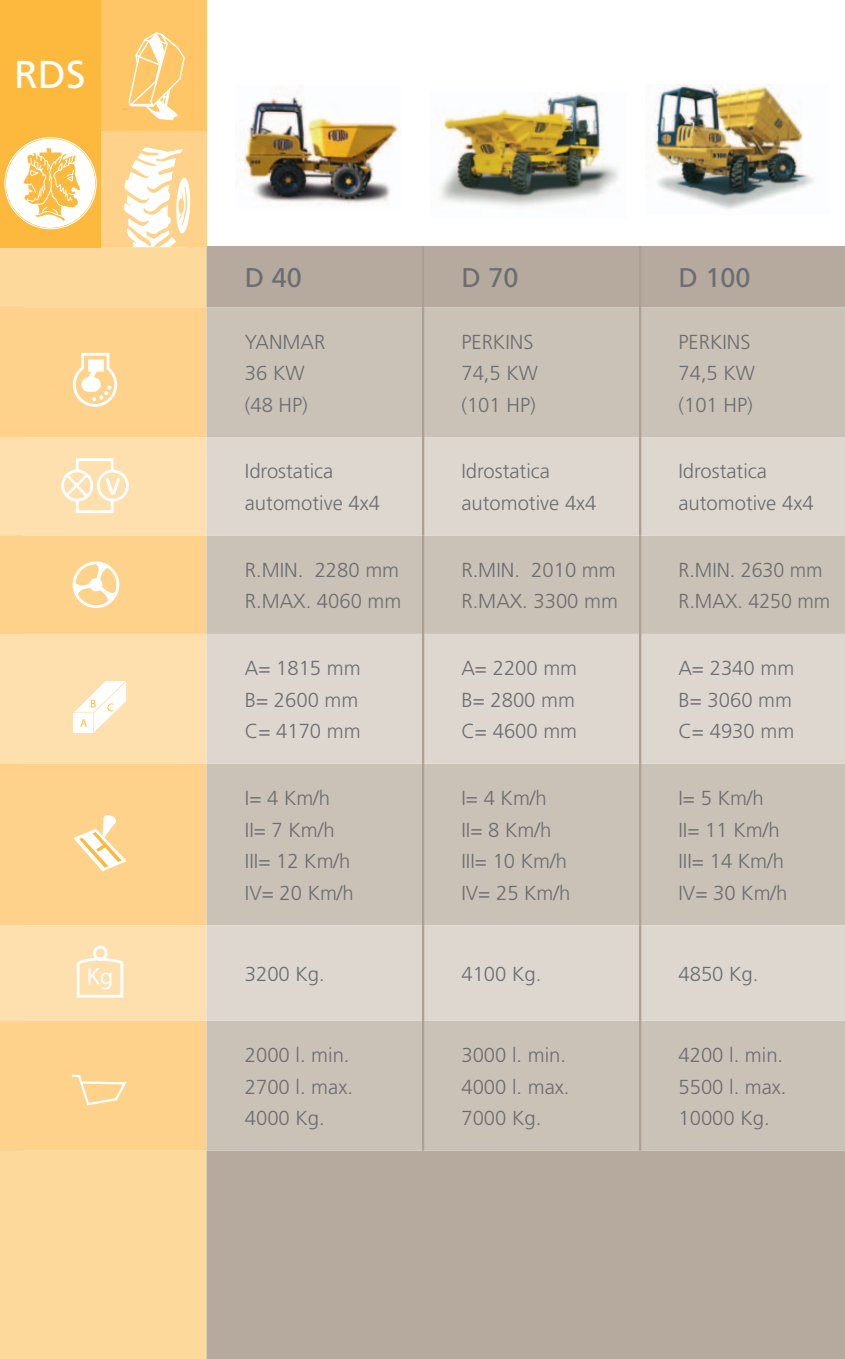
<style>
.page{position:relative;width:845px;height:1359px;background:#fff}
.page>*{position:absolute;margin:0;border:0;box-sizing:border-box;transform-origin:0 0}
.t1{font:38.93px "Frutiger";color:#fff}
.t2{font:27px "Frutiger";color:#6c6d70}
.t3{font:300 20.25px/31.5px "Frutiger";color:#6c6d70}
</style>
<div class="page">
<div style="left:23px;top:247px;width:183px;height:1112px;background:#fed99c"></div>
<div style="left:206px;top:246px;width:638px;height:1113px;background:#b6aa9e"></div>
<div style="left:23px;top:307px;width:183px;height:844px;background:#fed28a"></div>
<div style="left:206px;top:307px;width:638px;height:844px;background:#cac1b7"></div>
<svg style="left:23px;top:437px;width:183px;height:584px;background:#fed99d"></svg>
<svg style="left:206px;top:437px;width:638px;height:584px;background:#d4cdc4"></svg>
<hr style="left:422px;top:246px;width:2px;height:61px;background:#aca092">
<hr style="left:638px;top:246px;width:3px;height:61px;background:#aca092">
<hr style="left:422px;top:307px;width:2px;height:130px;background:#aca092">
<hr style="left:638px;top:307px;width:3px;height:130px;background:#aca092">
<hr style="left:422px;top:437px;width:2px;height:98px;background:#aca092">
<hr style="left:638px;top:437px;width:3px;height:98px;background:#aca092">
<hr style="left:422px;top:535px;width:2px;height:99px;background:#aca092">
<hr style="left:638px;top:535px;width:3px;height:99px;background:#aca092">
<hr style="left:422px;top:634px;width:2px;height:130px;background:#aca092">
<hr style="left:638px;top:634px;width:3px;height:130px;background:#aca092">
<hr style="left:422px;top:764px;width:2px;height:161px;background:#aca092">
<hr style="left:638px;top:764px;width:3px;height:161px;background:#aca092">
<hr style="left:422px;top:925px;width:2px;height:96px;background:#aca092">
<hr style="left:638px;top:925px;width:3px;height:96px;background:#aca092">
<hr style="left:422px;top:1021px;width:2px;height:130px;background:#aca092">
<hr style="left:638px;top:1021px;width:3px;height:130px;background:#aca092">
<img style="left:648px;top:85px;width:166px;height:124px">
<img style="left:440px;top:93px;width:179px;height:114px">
<img style="left:244px;top:88px;width:154px;height:118px">
<svg style="left:70px;top:1073px;width:58px;height:34px;background:#fed89a"></svg>
<svg style="left:74px;top:944px;width:51px;height:52px"></svg>
<svg style="left:73px;top:813px;width:54px;height:58px"></svg>
<svg style="left:74px;top:681px;width:52px;height:52px"></svg>
<div style="left:73px;top:561px;width:46px;height:47px;border:3px solid #fff;border-radius:50%"></div>
<svg style="left:71px;top:561px;width:45px;height:40px"></svg>
<svg style="left:60px;top:457px;width:70px;height:58px"></svg>
<svg style="left:71px;top:351px;width:48px;height:57px"></svg>
<div style="left:0;top:0;width:101px;height:247px;background:#fdb93e"></div>
<div style="left:101px;top:0;width:106px;height:133px;background:#fec667"></div>
<svg style="left:122px;top:32px;width:63px;height:88px"></svg>
<div style="left:6px;top:139px;width:89px;height:89px;background:#fff;border-radius:50%"></div>
<svg style="left:20px;top:148px;width:62px;height:74px"></svg>
<div style="left:101px;top:131px;width:106px;height:116px;background:#fed28a"></div>
<svg style="left:122px;top:147px;width:69px;height:100px"></svg>
<svg style="left:0;top:247px;width:23px;height:1112px;background:#fdd798"></svg>
<h1 class="t1" style="left:14px;top:52px;width:73px">RDS</h1>
<h2 class="t2" style="left:245px;top:262px;width:59px">D 40</h2>
<h2 class="t2" style="left:461px;top:262px;width:59px">D 70</h2>
<h2 class="t2" style="left:678px;top:262px;width:74px">D 100</h2>
<p class="t3" style="left:245px;top:326px;width:82px">YANMAR<br>36 KW (48 HP)</p>
<p class="t3" style="left:461px;top:326px;width:78px">PERKINS<br>74,5 KW (101 HP)</p>
<p class="t3" style="left:678px;top:326px;width:78px">PERKINS<br>74,5 KW (101 HP)</p>
<p class="t3" style="left:245px;top:456px;width:137px">Idrostatica automotive 4x4</p>
<p class="t3" style="left:461px;top:456px;width:137px">Idrostatica automotive 4x4</p>
<p class="t3" style="left:678px;top:456px;width:137px">Idrostatica automotive 4x4</p>
<p class="t3" style="left:245px;top:554px;width:158px">R.MIN. 2280 mm<br>R.MAX. 4060 mm</p>
<p class="t3" style="left:461px;top:554px;width:158px">R.MIN. 2010 mm<br>R.MAX. 3300 mm</p>
<p class="t3" style="left:678px;top:554px;width:153px">R.MIN. 2630 mm<br>R.MAX. 4250 mm</p>
<p class="t3" style="left:245px;top:652px;width:117px;text-align:justify">A= 1815 mm B= 2600 mm C= 4170 mm</p>
<p class="t3" style="left:461px;top:652px;width:117px;text-align:justify">A= 2200 mm B= 2800 mm C= 4600 mm</p>
<p class="t3" style="left:678px;top:652px;width:117px;text-align:justify">A= 2340 mm B= 3060 mm C= 4930 mm</p>
<p class="t3" style="left:245px;top:782px;width:110px">I= 4 Km/h<br>II= 7 Km/h<br>III= 12 Km/h<br>IV= 20 Km/h</p>
<p class="t3" style="left:461px;top:782px;width:110px">I= 4 Km/h<br>II= 8 Km/h<br>III= 10 Km/h<br>IV= 25 Km/h</p>
<p class="t3" style="left:678px;top:782px;width:110px">I= 5 Km/h<br>II= 11 Km/h<br>III= 14 Km/h<br>IV= 30 Km/h</p>
<p class="t3" style="left:245px;top:958px;width:81px">3200 Kg.</p>
<p class="t3" style="left:461px;top:958px;width:81px">4100 Kg.</p>
<p class="t3" style="left:678px;top:958px;width:81px">4850 Kg.</p>
<p class="t3" style="left:245px;top:1039px;width:110px">2000 l. min.<br>2700 l. max.<br>4000 Kg.</p>
<p class="t3" style="left:461px;top:1039px;width:110px">3000 l. min.<br>4000 l. max.<br>7000 Kg.</p>
<p class="t3" style="left:678px;top:1039px;width:110px">4200 l. min.<br>5500 l. max.<br>10000 Kg.</p>
</div>
